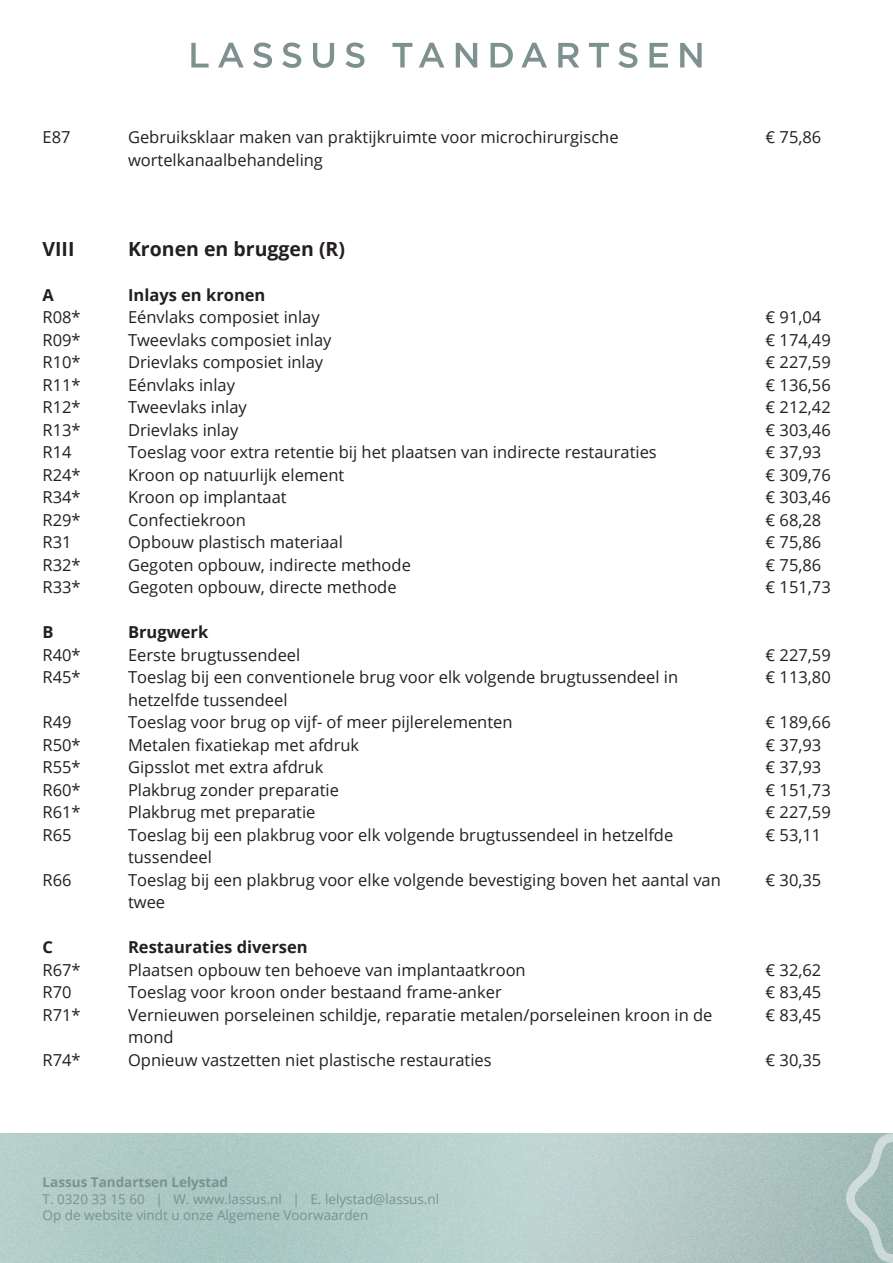
<style>
.page{position:relative;width:893px;height:1263px;background:#fff}
.page>*{position:absolute;margin:0;border:0;box-sizing:border-box;transform-origin:0 0}
.Body_text{font:700 19.5px "Open Sans";color:#231f20}
.Body_text-2{font:16.5px "Open Sans";color:#231f20}
.Body_text-3{font:700 16.5px "Open Sans";color:#231f20}
.t1{font:13.5px/16.5px "Open Sans";color:#7d918f}
.t2{font:700 13.5px "Open Sans";color:#7d918f}
</style>
<div class="page">
<svg style="left:191px;top:43px;width:18px;height:25px"></svg>
<svg style="left:218px;top:43px;width:26px;height:25px"></svg>
<svg style="left:253px;top:43px;width:19px;height:25px"></svg>
<svg style="left:282px;top:43px;width:19px;height:25px"></svg>
<svg style="left:313px;top:43px;width:21px;height:25px"></svg>
<svg style="left:345px;top:43px;width:19px;height:25px"></svg>
<svg style="left:392px;top:43px;width:20px;height:25px"></svg>
<svg style="left:419px;top:43px;width:25px;height:25px"></svg>
<svg style="left:456px;top:43px;width:21px;height:25px"></svg>
<svg style="left:491px;top:43px;width:22px;height:25px"></svg>
<svg style="left:521px;top:43px;width:26px;height:25px"></svg>
<svg style="left:558px;top:43px;width:21px;height:25px"></svg>
<svg style="left:589px;top:43px;width:20px;height:25px"></svg>
<svg style="left:618px;top:43px;width:19px;height:25px"></svg>
<svg style="left:649px;top:43px;width:19px;height:25px"></svg>
<svg style="left:680px;top:43px;width:22px;height:25px"></svg>
<img style="left:0;top:1133px;width:846px;height:130px">
<svg style="left:846px;top:1133px;width:47px;height:130px;background:#a9c0bc"></svg>
<p class="Body_text-2" style="left:43px;top:126px;width:30px">E87</p>
<p class="Body_text-2" style="left:128px;top:126px;width:492px">Gebruiksklaar maken van praktijkruimte voor microchirurgische</p>
<p class="Body_text-2" style="left:766px;top:126px;width:57px">€ 75,86</p>
<p class="Body_text-2" style="left:128px;top:149px;width:196px">wortelkanaalbehandeling</p>
<p class="Body_text" style="left:43px;top:235px;width:34px">VIII</p>
<p class="Body_text" style="left:128px;top:235px;width:219px">Kronen en bruggen (R)</p>
<p class="Body_text-3" style="left:43px;top:283px;width:13px">A</p>
<p class="Body_text-3" style="left:128px;top:283px;width:139px">Inlays en kronen</p>
<p class="Body_text-2" style="left:43px;top:306px;width:40px">R08*</p>
<p class="Body_text-2" style="left:128px;top:306px;width:193px">Eénvlaks composiet inlay</p>
<p class="Body_text-2" style="left:766px;top:306px;width:57px">€ 91,04</p>
<p class="Body_text-2" style="left:43px;top:329px;width:40px">R09*</p>
<p class="Body_text-2" style="left:128px;top:329px;width:205px">Tweevlaks composiet inlay</p>
<p class="Body_text-2" style="left:766px;top:329px;width:67px">€ 174,49</p>
<p class="Body_text-2" style="left:43px;top:351px;width:40px">R10*</p>
<p class="Body_text-2" style="left:128px;top:351px;width:197px">Drievlaks composiet inlay</p>
<p class="Body_text-2" style="left:766px;top:351px;width:67px">€ 227,59</p>
<p class="Body_text-2" style="left:43px;top:374px;width:40px">R11*</p>
<p class="Body_text-2" style="left:128px;top:374px;width:108px">Eénvlaks inlay</p>
<p class="Body_text-2" style="left:766px;top:374px;width:67px">€ 136,56</p>
<p class="Body_text-2" style="left:43px;top:396px;width:40px">R12*</p>
<p class="Body_text-2" style="left:128px;top:396px;width:120px">Tweevlaks inlay</p>
<p class="Body_text-2" style="left:766px;top:396px;width:67px">€ 212,42</p>
<p class="Body_text-2" style="left:43px;top:419px;width:40px">R13*</p>
<p class="Body_text-2" style="left:128px;top:419px;width:112px">Drievlaks inlay</p>
<p class="Body_text-2" style="left:766px;top:419px;width:67px">€ 303,46</p>
<p class="Body_text-2" style="left:43px;top:441px;width:31px">R14</p>
<p class="Body_text-2" style="left:128px;top:441px;width:530px">Toeslag voor extra retentie bij het plaatsen van indirecte restauraties</p>
<p class="Body_text-2" style="left:766px;top:441px;width:57px">€ 37,93</p>
<p class="Body_text-2" style="left:43px;top:464px;width:40px">R24*</p>
<p class="Body_text-2" style="left:128px;top:464px;width:218px">Kroon op natuurlijk element</p>
<p class="Body_text-2" style="left:766px;top:464px;width:67px">€ 309,76</p>
<p class="Body_text-2" style="left:43px;top:486px;width:40px">R34*</p>
<p class="Body_text-2" style="left:128px;top:486px;width:160px">Kroon op implantaat</p>
<p class="Body_text-2" style="left:766px;top:486px;width:67px">€ 303,46</p>
<p class="Body_text-2" style="left:43px;top:509px;width:40px">R29*</p>
<p class="Body_text-2" style="left:128px;top:509px;width:119px">Confectiekroon</p>
<p class="Body_text-2" style="left:766px;top:509px;width:57px">€ 68,28</p>
<p class="Body_text-2" style="left:43px;top:531px;width:31px">R31</p>
<p class="Body_text-2" style="left:128px;top:531px;width:216px">Opbouw plastisch materiaal</p>
<p class="Body_text-2" style="left:766px;top:531px;width:57px">€ 75,86</p>
<p class="Body_text-2" style="left:43px;top:554px;width:40px">R32*</p>
<p class="Body_text-2" style="left:128px;top:554px;width:284px">Gegoten opbouw, indirecte methode</p>
<p class="Body_text-2" style="left:766px;top:554px;width:57px">€ 75,86</p>
<p class="Body_text-2" style="left:43px;top:576px;width:40px">R33*</p>
<p class="Body_text-2" style="left:128px;top:576px;width:270px">Gegoten opbouw, directe methode</p>
<p class="Body_text-2" style="left:766px;top:576px;width:67px">€ 151,73</p>
<p class="Body_text-3" style="left:43px;top:621px;width:13px">B</p>
<p class="Body_text-3" style="left:128px;top:621px;width:82px">Brugwerk</p>
<p class="Body_text-2" style="left:43px;top:644px;width:40px">R40*</p>
<p class="Body_text-2" style="left:128px;top:644px;width:174px">Eerste brugtussendeel</p>
<p class="Body_text-2" style="left:766px;top:644px;width:67px">€ 227,59</p>
<p class="Body_text-2" style="left:43px;top:666px;width:40px">R45*</p>
<p class="Body_text-2" style="left:128px;top:666px;width:552px">Toeslag bij een conventionele brug voor elk volgende brugtussendeel in</p>
<p class="Body_text-2" style="left:766px;top:666px;width:67px">€ 113,80</p>
<p class="Body_text-2" style="left:128px;top:689px;width:161px">hetzelfde tussendeel</p>
<p class="Body_text-2" style="left:43px;top:711px;width:31px">R49</p>
<p class="Body_text-2" style="left:128px;top:711px;width:386px">Toeslag voor brug op vijf- of meer pijlerelementen</p>
<p class="Body_text-2" style="left:766px;top:711px;width:67px">€ 189,66</p>
<p class="Body_text-2" style="left:43px;top:734px;width:40px">R50*</p>
<p class="Body_text-2" style="left:128px;top:734px;width:233px">Metalen fixatiekap met afdruk</p>
<p class="Body_text-2" style="left:766px;top:734px;width:57px">€ 37,93</p>
<p class="Body_text-2" style="left:43px;top:756px;width:40px">R55*</p>
<p class="Body_text-2" style="left:128px;top:756px;width:197px">Gipsslot met extra afdruk</p>
<p class="Body_text-2" style="left:766px;top:756px;width:57px">€ 37,93</p>
<p class="Body_text-2" style="left:43px;top:779px;width:40px">R60*</p>
<p class="Body_text-2" style="left:128px;top:779px;width:213px">Plakbrug zonder preparatie</p>
<p class="Body_text-2" style="left:766px;top:779px;width:67px">€ 151,73</p>
<p class="Body_text-2" style="left:43px;top:801px;width:40px">R61*</p>
<p class="Body_text-2" style="left:128px;top:801px;width:189px">Plakbrug met preparatie</p>
<p class="Body_text-2" style="left:766px;top:801px;width:67px">€ 227,59</p>
<p class="Body_text-2" style="left:43px;top:824px;width:31px">R65</p>
<p class="Body_text-2" style="left:128px;top:824px;width:547px">Toeslag bij een plakbrug voor elk volgende brugtussendeel in hetzelfde</p>
<p class="Body_text-2" style="left:766px;top:824px;width:57px">€ 53,11</p>
<p class="Body_text-2" style="left:128px;top:846px;width:85px">tussendeel</p>
<p class="Body_text-2" style="left:43px;top:869px;width:31px">R66</p>
<p class="Body_text-2" style="left:128px;top:869px;width:594px">Toeslag bij een plakbrug voor elke volgende bevestiging boven het aantal van</p>
<p class="Body_text-2" style="left:766px;top:869px;width:57px">€ 30,35</p>
<p class="Body_text-2" style="left:128px;top:891px;width:39px">twee</p>
<p class="Body_text-3" style="left:43px;top:936px;width:12px">C</p>
<p class="Body_text-3" style="left:128px;top:936px;width:181px">Restauraties diversen</p>
<p class="Body_text-2" style="left:43px;top:959px;width:40px">R67*</p>
<p class="Body_text-2" style="left:128px;top:959px;width:399px">Plaatsen opbouw ten behoeve van implantaatkroon</p>
<p class="Body_text-2" style="left:766px;top:959px;width:57px">€ 32,62</p>
<p class="Body_text-2" style="left:43px;top:981px;width:31px">R70</p>
<p class="Body_text-2" style="left:128px;top:981px;width:375px">Toeslag voor kroon onder bestaand frame-anker</p>
<p class="Body_text-2" style="left:766px;top:981px;width:57px">€ 83,45</p>
<p class="Body_text-2" style="left:43px;top:1004px;width:40px">R71*</p>
<p class="Body_text-2" style="left:128px;top:1004px;width:586px">Vernieuwen porseleinen schildje, reparatie metalen/porseleinen kroon in de</p>
<p class="Body_text-2" style="left:766px;top:1004px;width:57px">€ 83,45</p>
<p class="Body_text-2" style="left:128px;top:1026px;width:47px">mond</p>
<p class="Body_text-2" style="left:43px;top:1049px;width:40px">R74*</p>
<p class="Body_text-2" style="left:128px;top:1049px;width:365px">Opnieuw vastzetten niet plastische restauraties</p>
<p class="Body_text-2" style="left:766px;top:1049px;width:57px">€ 30,35</p>
<p class="t2" style="left:43px;top:1173px;width:187px">Lassus Tandartsen Lelystad</p>
<p class="t1" style="left:43px;top:1190px;width:398px">T. 0320 33 15 60 | W. www.lassus.nl | E. lelystad@lassus.nl<br>Op de website vindt u onze Algemene Voorwaarden</p>
</div>
